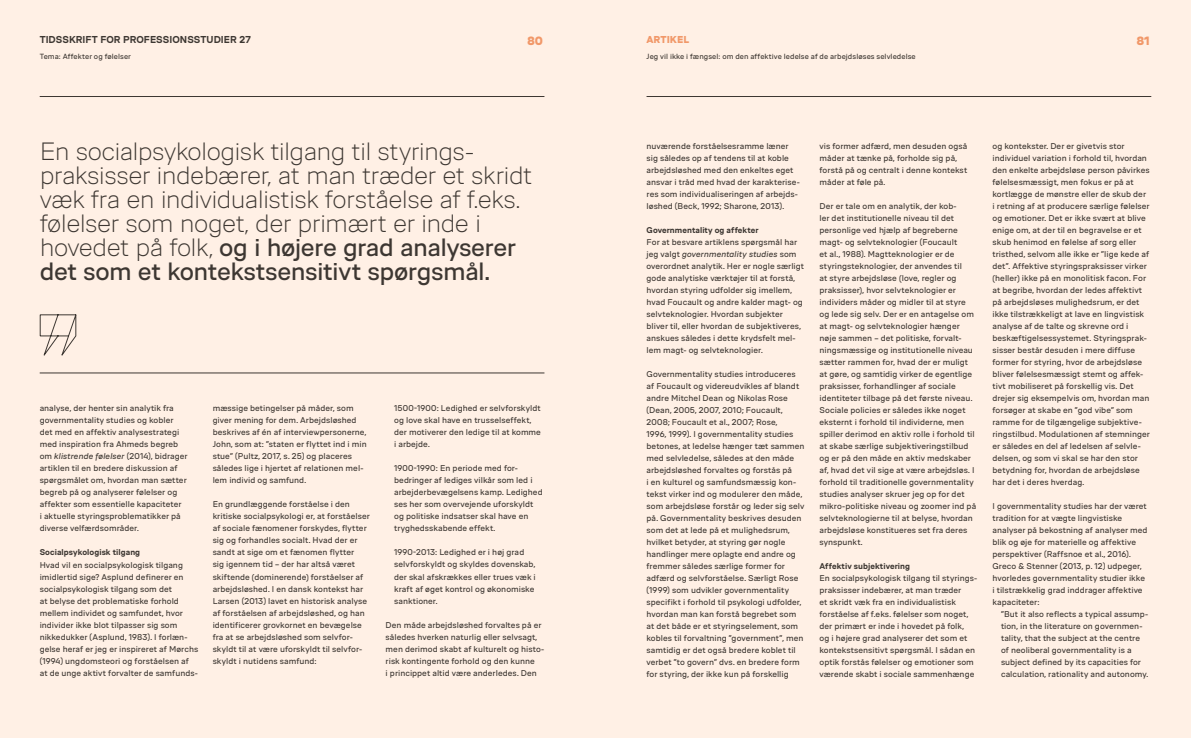
<style>
.page{position:relative;width:1191px;height:738px;background:#fff}
.page>*{position:absolute;margin:0;border:0;box-sizing:border-box;transform-origin:0 0}
.t1{font:300 25px/24px "VIA Type";letter-spacing:-.025em;color:#3d3732}
.t2{font:900 12px "VIA Type";color:#f19869}
.t3{font:700 10px "VIA Type";letter-spacing:.005em;color:#3d3732}
.t4{font:900 10px "VIA Type";letter-spacing:.005em;color:#f19869}
.t5{font:8.4px/12px "VIA Type";letter-spacing:.005em;color:#3d3732}
.t6{font:700 8.4px "VIA Type";letter-spacing:.01em;color:#3d3732}
.t7{font:7.5px "VIA Type";letter-spacing:.01em;color:#3d3732}
.s1{font-weight:400}
.s2{font-style:italic}
</style>
<div class="page">
<div style="left:595px;top:0;width:596px;height:737px;background:#fff0e5"></div>
<div style="left:0;top:0;width:595px;height:737px;background:#fff0e5"></div>
<svg style="left:39px;top:314px;width:38px;height:42px"></svg>
<hr style="left:40px;top:372px;width:504px;height:1px;background:#3d3732">
<hr style="left:646px;top:96px;width:505px;height:1px;background:#3d3732">
<hr style="left:40px;top:96px;width:504px;height:1px;background:#3d3732">
<p class="t3" style="left:40px;top:34px;width:212px">TIDSSKRIFT FOR PROFESSIONSSTUDIER 27</p>
<h2 class="t2" style="left:527px;top:34px;width:17px">80</h2>
<p class="t4" style="left:646px;top:34px;width:44px">ARTIKEL</p>
<h2 class="t2" style="left:1136px;top:34px;width:15px">81</h2>
<p class="t7" style="left:40px;top:52px;width:93px">Tema: Affekter og følelser</p>
<p class="t7" style="left:646px;top:52px;width:271px">Jeg vil ikke i fængsel: om den affektive ledelse af de arbejdsløses selvledelse</p>
<p class="t1" style="left:40px;top:139px;width:494px">En socialpsykologisk tilgang til styrings&shy;praksisser indebærer, at man træder et skridt væk fra en individualistisk forståelse af f.eks. følelser som noget, der primært er inde i hovedet på folk, <span class="s1">og i højere grad analyserer det som et kontekstsensitivt spørgsmål.</span></p>
<p class="t5" style="left:646px;top:140px;width:155px">nuværende forståelsesramme læner sig således op af tendens til at koble arbejdsløshed med den enkeltes eget ansvar i tråd med hvad der karakterise&shy;res som individualiseringen af arbejds&shy;løshed (Beck, 1992; Sharone, 2013).</p>
<p class="t6" style="left:646px;top:225px;width:114px">Governmentality og affekter</p>
<p class="t5" style="left:646px;top:236px;width:159px">For at besvare artiklens spørgsmål har jeg valgt <span class="s2">governmentality studies</span> som overordnet analytik. Her er nogle særligt gode analytiske værktøjer til at forstå, hvordan styring udfolder sig imellem, hvad Foucault og andre kalder magt- og selvteknologier. Hvordan subjekter bliver til, eller hvordan de subjektiveres, anskues således i dette krydsfelt mel&shy;lem magt- og selvteknologier.</p>
<p class="t5" style="left:646px;top:368px;width:159px">Governmentality studies introduceres af Foucault og videreudvikles af blandt andre Mitchel Dean og Nikolas Rose (Dean, 2005, 2007, 2010; Foucault, 2008; Foucault et al., 2007; Rose,<br>1996, 1999). I governmentality studies betones, at ledelse hænger tæt sammen med selvledelse, således at den måde arbejdsløshed forvaltes og forstås på<br>i en kulturel og samfundsmæssig kon&shy;tekst virker ind og modulerer den måde, som arbejdsløse forstår og leder sig selv på. Governmentality beskrives desuden som det at lede på et mulighedsrum, hvilket betyder, at styring gør nogle handlinger mere oplagte end andre og fremmer således særlige former for adfærd og selvforståelse. Særligt Rose (1999) som udvikler governmentality specifikt i forhold til psykologi udfolder, hvordan man kan forstå begrebet som at det både er et styringselement, som kobles til forvaltning ”government”, men samtidig er det også bredere koblet til verbet ”to govern” dvs. en bredere form for styring, der ikke kun på forskellig</p>
<p class="t5" style="left:394px;top:402px;width:148px">1500-1900: Ledighed er selvforskyldt og love skal have en trusselseffekt, der motiverer den ledige til at komme i arbejde.</p>
<p class="t5" style="left:394px;top:462px;width:150px">1900-1990: En periode med for&shy;bedringer af lediges vilkår som led i arbejderbevægelsens kamp. Ledighed ses her som overvejende uforskyldt og politiske indsatser skal have en tryghedsskabende effekt.</p>
<p class="t5" style="left:394px;top:546px;width:143px">1990-2013: Ledighed er i høj grad selvforskyldt og skyldes dovenskab, der skal afskrækkes eller trues væk i kraft af øget kontrol og økonomiske sanktioner.</p>
<p class="t5" style="left:386px;top:618px;width:160px">Den måde arbejdsløshed forvaltes på er således hverken naturlig eller selvsagt, men derimod skabt af kulturelt og histo&shy;risk kontingente forhold og den kunne<br>i princippet altid være anderledes. Den</p>
<p class="t5" style="left:213px;top:402px;width:155px">mæssige betingelser på måder, som giver mening for dem. Arbejdsløshed beskrives af én af interviewpersonerne, John, som at: ”staten er flyttet ind i min stue” (Pultz, 2017, s. 25) og placeres således lige i hjertet af relationen mel&shy;lem individ og samfund.</p>
<p class="t5" style="left:213px;top:498px;width:159px">En grundlæggende forståelse i den kritiske socialpsykologi er, at forståelser af sociale fænomener forskydes, flytter sig og forhandles socialt. Hvad der er sandt at sige om et fænomen flytter<br>sig igennem tid – der har altså været skiftende (dominerende) forståelser af arbejdsløshed. I en dansk kontekst har Larsen (2013) lavet en historisk analyse af forståelsen af arbejdsløshed, og han identificerer grovkornet en bevægelse fra at se arbejdsløshed som selvfor&shy;skyldt til at være uforskyldt til selvfor&shy;skyldt i nutidens samfund:</p>
<p class="t5" style="left:40px;top:402px;width:149px">analyse, der henter sin analytik fra governmentality studies og kobler det med en affektiv analysestrategi med inspiration fra Ahmeds begreb om <span class="s2">klistrende følelser</span> (2014), bidrager artiklen til en bredere diskussion af spørgsmålet om, hvordan man sætter begreb på og analyserer følelser og affekter som essentielle kapaciteter<br>i aktuelle styringsproblematikker på diverse velfærdsområder.</p>
<p class="t6" style="left:40px;top:547px;width:102px">Socialpsykologisk tilgang</p>
<p class="t5" style="left:40px;top:558px;width:160px">Hvad vil en socialpsykologisk tilgang imidlertid sige? Asplund definerer en socialpsykologisk tilgang som det<br>at belyse det problematiske forhold mellem individet og samfundet, hvor individer ikke blot tilpasser sig som nikkedukker (Asplund, 1983). I forlæn&shy;gelse heraf er jeg er inspireret af Mørchs (1994) ungdomsteori og forståelsen af at de unge aktivt forvalter de samfunds-</p>
<p class="t5" style="left:819px;top:140px;width:149px">vis former adfærd, men desuden også måder at tænke på, forholde sig på, forstå på og centralt i denne kontekst måder at føle på.</p>
<p class="t5" style="left:819px;top:200px;width:158px">Der er tale om en analytik, der kob-<br>ler det institutionelle niveau til det personlige ved hjælp af begreberne magt- og selvteknologier (Foucault<br>et al., 1988). Magtteknologier er de styringsteknologier, der anvendes til<br>at styre arbejdsløse (love, regler og praksisser), hvor selvteknologier er individers måder og midler til at styre og lede sig selv. Der er en antagelse om at magt- og selvteknologier hænger nøje sammen – det politiske, forvalt&shy;ningsmæssige og institutionelle niveau sætter rammen for, hvad der er muligt at gøre, og samtidig virker de egentlige praksisser, forhandlinger af sociale identiteter tilbage på det første niveau.<br>Sociale policies er således ikke noget eksternt i forhold til individerne, men spiller derimod en aktiv rolle i forhold til at skabe særlige subjektiveringstilbud og er på den måde en aktiv medskaber af, hvad det vil sige at være arbejdsløs. I forhold til traditionelle governmentality studies analyser skruer jeg op for det mikro-politiske niveau og zoomer ind på selvteknologierne til at belyse, hvordan arbejdsløse konstitueres set fra deres synspunkt.</p>
<p class="t6" style="left:819px;top:561px;width:92px">Affektiv subjektivering</p>
<p class="t5" style="left:819px;top:572px;width:159px">En socialpsykologisk tilgang til styrings&shy;praksisser indebærer, at man træder<br>et skridt væk fra en individualistisk forståelse af f.eks. følelser som noget, der primært er inde i hovedet på folk,<br>og i højere grad analyserer det som et kontekstsensitivt spørgsmål. I sådan en optik forstås følelser og emotioner som værende skabt i sociale sammenhænge</p>
<p class="t5" style="left:992px;top:140px;width:159px">og kontekster. Der er givetvis stor individuel variation i forhold til, hvordan den enkelte arbejdsløse person påvirkes følelsesmæssigt, men fokus er på at kortlægge de mønstre eller de skub der i retning af at producere særlige følelser og emotioner. Det er ikke svært at blive enige om, at der til en begravelse er et skub henimod en følelse af sorg eller tristhed, selvom alle ikke er ”lige kede af det”. Affektive styringspraksisser virker (heller) ikke på en monolitisk facon. For at begribe, hvordan der ledes affektivt på arbejdsløses mulighedsrum, er det ikke tilstrækkeligt at lave en lingvistisk analyse af de talte og skrevne ord i beskæftigelsessystemet. Styringsprak&shy;sisser består desuden i mere diffuse former for styring, hvor de arbejdsløse bliver følelsesmæssigt stemt og affek&shy;tivt mobiliseret på forskellig vis. Det drejer sig eksempelvis om, hvordan man forsøger at skabe en ”god vibe” som ramme for de tilgængelige subjektive&shy;ringstilbud. Modulationen af stemninger er således en del af ledelsen af selvle&shy;delsen, og som vi skal se har den stor betydning for, hvordan de arbejdsløse har det i deres hverdag.</p>
<p class="t5" style="left:992px;top:500px;width:157px">I governmentality studies har der været tradition for at vægte lingvistiske analyser på bekostning af analyser med blik og øje for materielle og affektive perspektiver (Raffsnoe et al., 2016).<br>Greco &amp; Stenner (2013, p. 12) udpeger, hvorledes governmentality studier ikke i tilstrækkelig grad inddrager affektive kapaciteter:</p>
<p class="t5" style="left:1001px;top:608px;width:149px">”But it also reflects a typical assump&shy;tion, in the literature on governmen&shy;tality, that the subject at the centre of neoliberal governmentality is a subject defined by its capacities for calculation, rationality and autonomy.</p>
</div>
